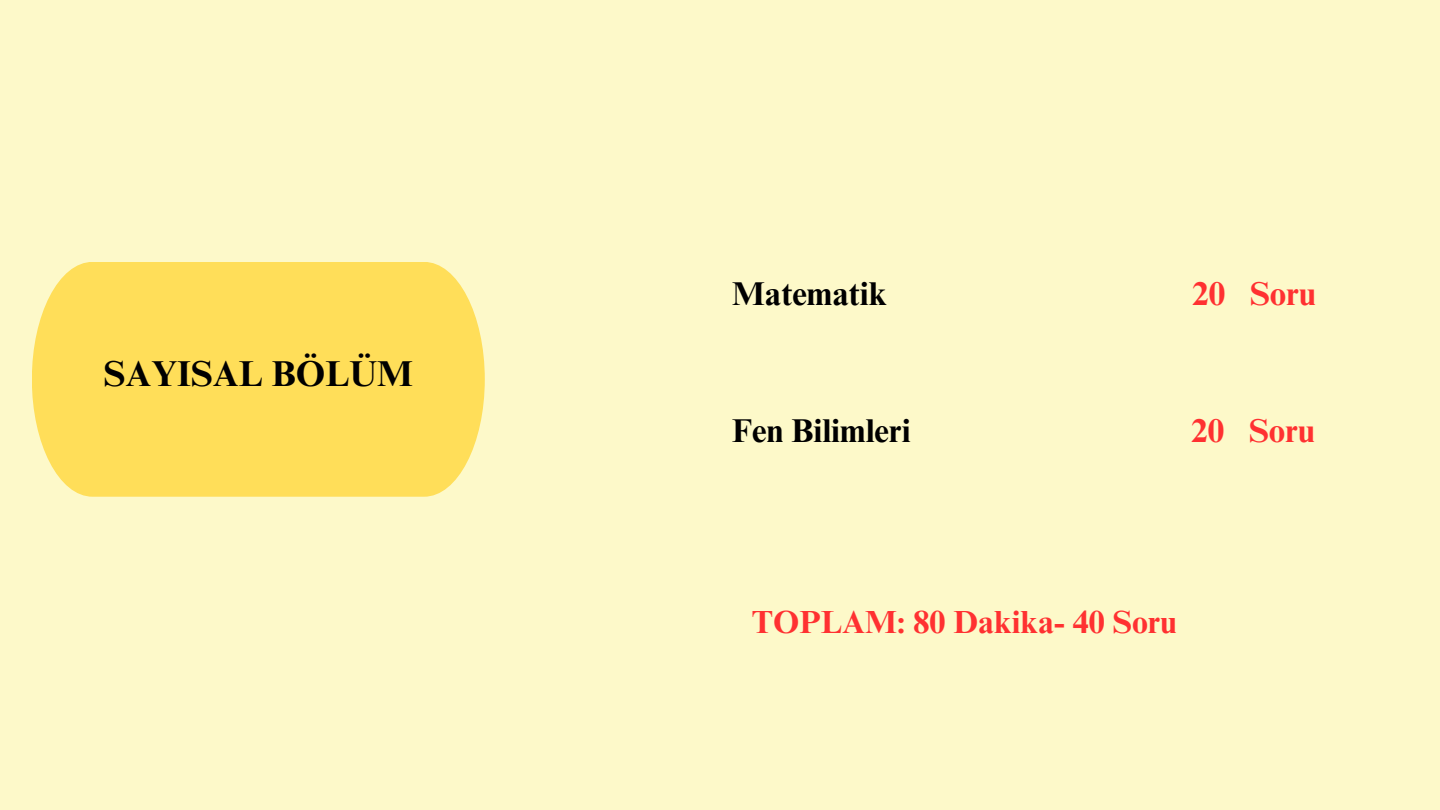
<style>
.page{position:relative;width:1440px;height:810px;background:#fdf9c9}
.page>*{position:absolute;margin:0;border:0;box-sizing:border-box;transform-origin:0 0}
.t1{font:700 36px "Times NRMT Pro";color:#000}
.t2{font:700 33px "Times NRMT Pro";color:#000}
.t3{font:700 33px "Times NRMT Pro";color:#ff3131}
.t4{font:700 32px "Times NRMT Pro";color:#ff3131}
</style>
<div class="page">
<div style="left:32px;top:262px;width:453px;height:235px;background:#ffde59"></div>
<p class="t1" style="left:104px;top:361px;width:311px">SAYISAL BÖLÜM</p>
<p class="t2" style="left:732px;top:281px;width:156px">Matematik</p>
<p class="t3" style="left:1192px;top:281px;width:125px">20 Soru</p>
<p class="t2" style="left:732px;top:418px;width:179px">Fen Bilimleri</p>
<p class="t3" style="left:1191px;top:418px;width:125px">20 Soru</p>
<p class="t4" style="left:752px;top:610px;width:426px">TOPLAM: 80 Dakika- 40 Soru</p>
</div>
